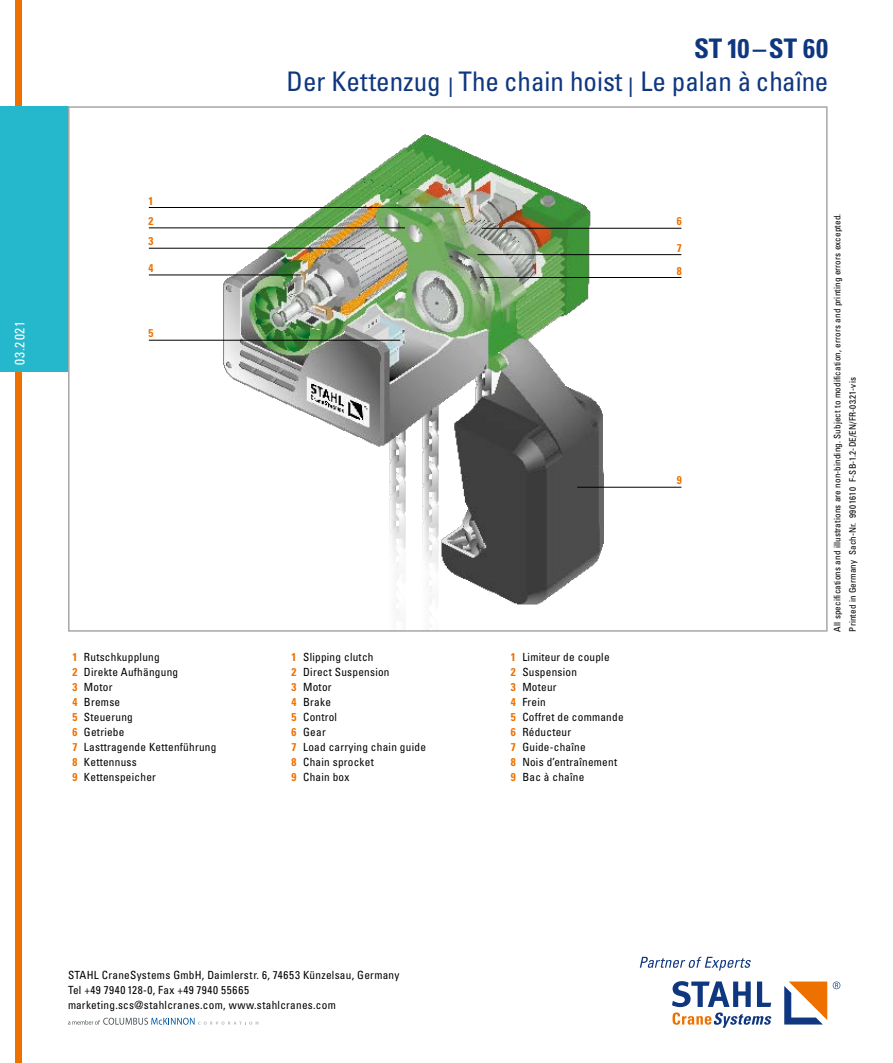
<style>
.page{position:relative;width:893px;height:1063px;background:#fff}
.page>*{position:absolute;margin:0;border:0;box-sizing:border-box;transform-origin:0 0}
.t1{font:condensed 27px/33px "Univers";color:#0f377f;text-align:right}
.t2{font:condensed 13.5px "Univers";letter-spacing:.045em;color:#fff}
.t3{font:condensed 11.25px/15px "Univers";letter-spacing:.02em;color:#000}
.t4{font:700 condensed 11.25px/20.2px "Univers";color:#ee7100;text-align:justify}
.t5{font:condensed 9px/15.1px "Univers";letter-spacing:.015em;color:#000}
.s1{font-weight:700}
.s2{font-weight:300}
.s3{font-weight:700;color:#ee7100}
</style>
<div class="page">
<img style="left:223px;top:135px;width:381px;height:480px">
<div style="left:15px;top:0;width:6px;height:1063px;background:#ee7100"></div>
<div style="left:0;top:106px;width:69px;height:266px;background:#25b8cd"></div>
<hr style="left:482px;top:228px;width:199px;height:1px;background:#000">
<hr style="left:477px;top:254px;width:204px;height:1px;background:#000">
<hr style="left:480px;top:277px;width:201px;height:1px;background:#000">
<hr style="left:577px;top:487px;width:104px;height:1px;background:#000">
<hr style="left:149px;top:227px;width:256px;height:1px;background:#000">
<hr style="left:149px;top:207px;width:316px;height:1px;background:#000">
<hr style="left:149px;top:248px;width:216px;height:1px;background:#000">
<hr style="left:149px;top:275px;width:152px;height:1px;background:#000">
<hr style="left:149px;top:340px;width:251px;height:1px;background:#000">
<svg style="left:68px;top:1018px;width:190px;height:7px"></svg>
<svg style="left:672px;top:981px;width:100px;height:47px"></svg>
<svg style="left:784px;top:982px;width:43px;height:43px"></svg>
<svg style="left:640px;top:957px;width:111px;height:14px"></svg>
<svg style="left:833px;top:982px;width:7px;height:7px"></svg>
<p class="t2" style="left:11px;top:365px;width:45px;rotate:-90deg">03.2021</p>
<p class="t4" style="left:148px;top:191px;width:7px">1<br>2<br>3</p>
<p class="t4" style="left:148px;top:258px;width:6px">4</p>
<p class="t4" style="left:148px;top:323px;width:6px">5</p>
<h1 class="t1" style="left:287px;top:32px;width:543px"><span class="s1">ST 10–ST 60<br></span>Der Kettenzug <span class="s2">I</span> The chain hoist <span class="s2">I</span> Le palan à chaîne</h1>
<p class="t4" style="left:677px;top:211px;width:6px">6</p>
<p class="t4" style="left:677px;top:238px;width:6px">7</p>
<p class="t4" style="left:677px;top:261px;width:6px">8</p>
<p class="t4" style="left:677px;top:470px;width:6px">9</p>
<p class="t5" style="left:830px;top:632px;width:419px;rotate:-90deg">All specifications and illustrations are non-binding. Subject to modification, errors and printing errors excepted.<br>Printed in Germany Sach-Nr. 990 161 0 F-SB-1.2-DE/EN/FR-03.21-vis</p>
<p class="t3" style="left:72px;top:649px;width:146px"><span class="s3">1</span> Rutschkupplung<br><span class="s3">2</span> Direkte Aufhängung<br><span class="s3">3</span> Motor<br><span class="s3">4</span> Bremse<br><span class="s3">5</span> Steuerung<br><span class="s3">6</span> Getriebe<br><span class="s3">7</span> Lasttragende Kettenführung<br><span class="s3">8</span> Kettennuss<br><span class="s3">9</span> Kettenspeicher</p>
<p class="t3" style="left:292px;top:649px;width:136px"><span class="s3">1</span> Slipping clutch<br><span class="s3">2</span> Direct Suspension<br><span class="s3">3</span> Motor<br><span class="s3">4</span> Brake<br><span class="s3">5</span> Control<br><span class="s3">6</span> Gear<br><span class="s3">7</span> Load carrying chain guide<br><span class="s3">8</span> Chain sprocket<br><span class="s3">9</span> Chain box</p>
<p class="t3" style="left:511px;top:649px;width:114px"><span class="s3">1</span> Limiteur de couple<br><span class="s3">2</span> Suspension<br><span class="s3">3</span> Moteur<br><span class="s3">4</span> Frein<br><span class="s3">5</span> Coffret de commande<br><span class="s3">6</span> Réducteur<br><span class="s3">7</span> Guide-chaîne<br><span class="s3">8</span> Nois d’entraînement<br><span class="s3">9</span> Bac à chaîne</p>
<p class="t3" style="left:68px;top:967px;width:333px">STAHL CraneSystems GmbH, Daimlerstr. 6, 74653 Künzelsau, Germany<br>Tel +49 7940 128-0, Fax +49 7940 55665 marketing.scs@stahlcranes.com, www.stahlcranes.com</p>
</div>
